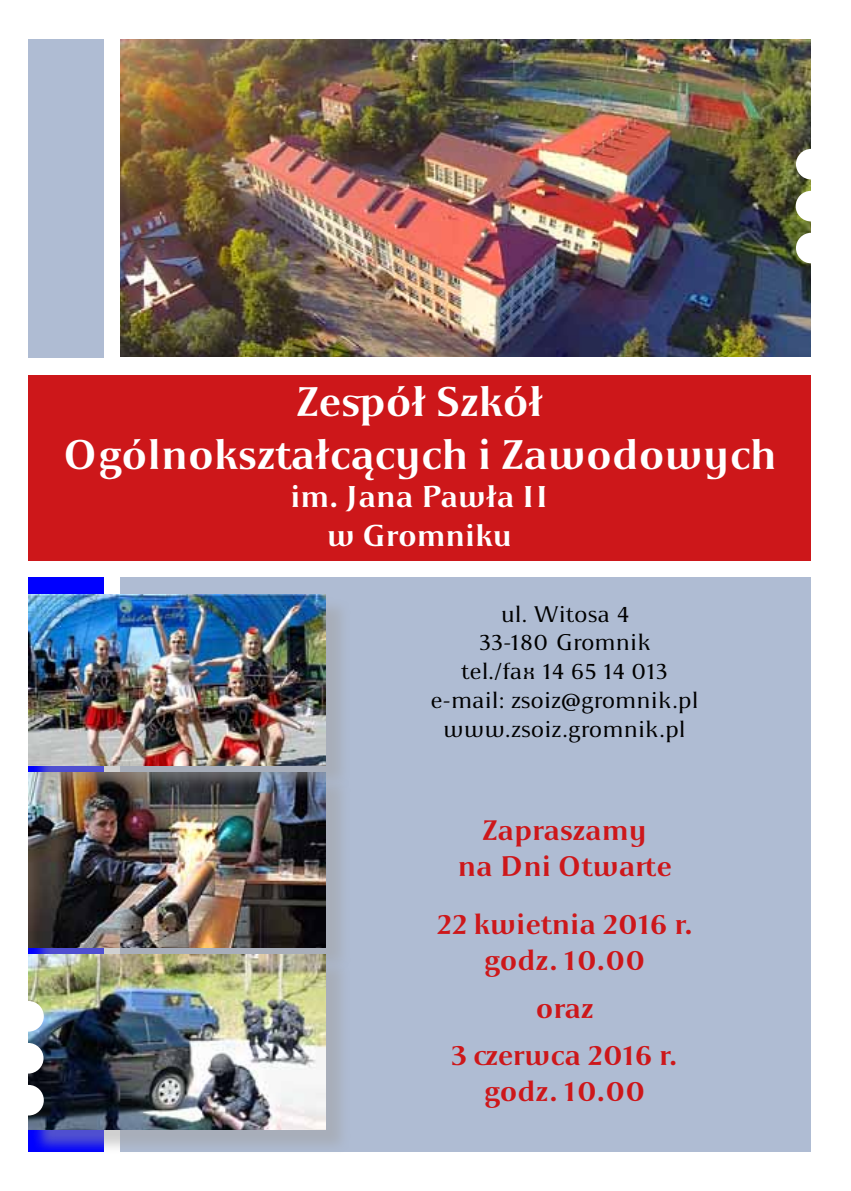
<style>
.page{position:relative;width:851px;height:1191px;background:#fff}
.page>*{position:absolute;margin:0;border:0;box-sizing:border-box;transform-origin:0 0}
.t1{font:700 44px/52.8px "Apolonia";color:#fff;text-align:center}
.t2{font:700 32px/38.4px "Apolonia";color:#fff;text-align:center}
.t3{font:700 30px/36px "Apolonia";color:#cd171a;text-align:center}
.t4{font:24px/28.8px "Apolonia";color:#000;text-align:center}
</style>
<div class="page">
<img style="left:120px;top:40px;width:690px;height:317px">
<div style="left:28px;top:375px;width:783px;height:185px;background:#cd171a"></div>
<div style="left:28px;top:40px;width:75px;height:318px;background:#afbcd3"></div>
<div style="left:28px;top:577px;width:75px;height:574px;background:#00f"></div>
<div style="left:120px;top:577px;width:691px;height:574px;background:#afbcd3"></div>
<div style="left:795px;top:149px;width:31px;height:30px;background:#fff;border-radius:50%"></div>
<div style="left:795px;top:191px;width:31px;height:30px;background:#fff;border-radius:50%"></div>
<div style="left:795px;top:233px;width:31px;height:30px;background:#fff;border-radius:50%"></div>
<div style="left:31px;top:775px;width:320px;height:197px;background:#a1a1a1;opacity:.5"></div>
<img style="left:28px;top:772px;width:298px;height:175px">
<div style="left:31px;top:597px;width:320px;height:193px;background:#a1a1a1;opacity:.5"></div>
<img style="left:28px;top:594px;width:298px;height:171px">
<div style="left:31px;top:957px;width:319px;height:197px;background:#a1a1a1;opacity:.5"></div>
<img style="left:28px;top:954px;width:297px;height:175px">
<div style="left:13px;top:1001px;width:31px;height:30px;background:#fff;border-radius:50%"></div>
<div style="left:13px;top:1043px;width:31px;height:30px;background:#fff;border-radius:50%"></div>
<div style="left:13px;top:1085px;width:31px;height:30px;background:#fff;border-radius:50%"></div>
<h1 class="t1" style="left:63px;top:376px;width:715px">Zespół Szkół<br>Ogólnokształcących i Zawodowych</h1>
<h2 class="t2" style="left:290px;top:478px;width:259px">im. Jana Pawła II w Gromniku</h2>
<p class="t4" style="left:430px;top:599px;width:270px">ul. Witosa 4<br>33-180 Gromnik<br>tel./fax 14 65 14 013 e-mail: zsoiz@gromnik.pl www.zsoiz.gromnik.pl</p>
<p class="t3" style="left:457px;top:812px;width:215px">Zapraszamy<br>na Dni Otwarte</p>
<p class="t3" style="left:436px;top:907px;width:258px">22 kwietnia 2016 r. godz. 10.00</p>
<p class="t3" style="left:451px;top:984px;width:227px;line-height:47.4px">oraz<br>3 czerwca 2016 r.</p>
<p class="t3" style="left:483px;top:1073px;width:163px">godz. 10.00</p>
</div>
